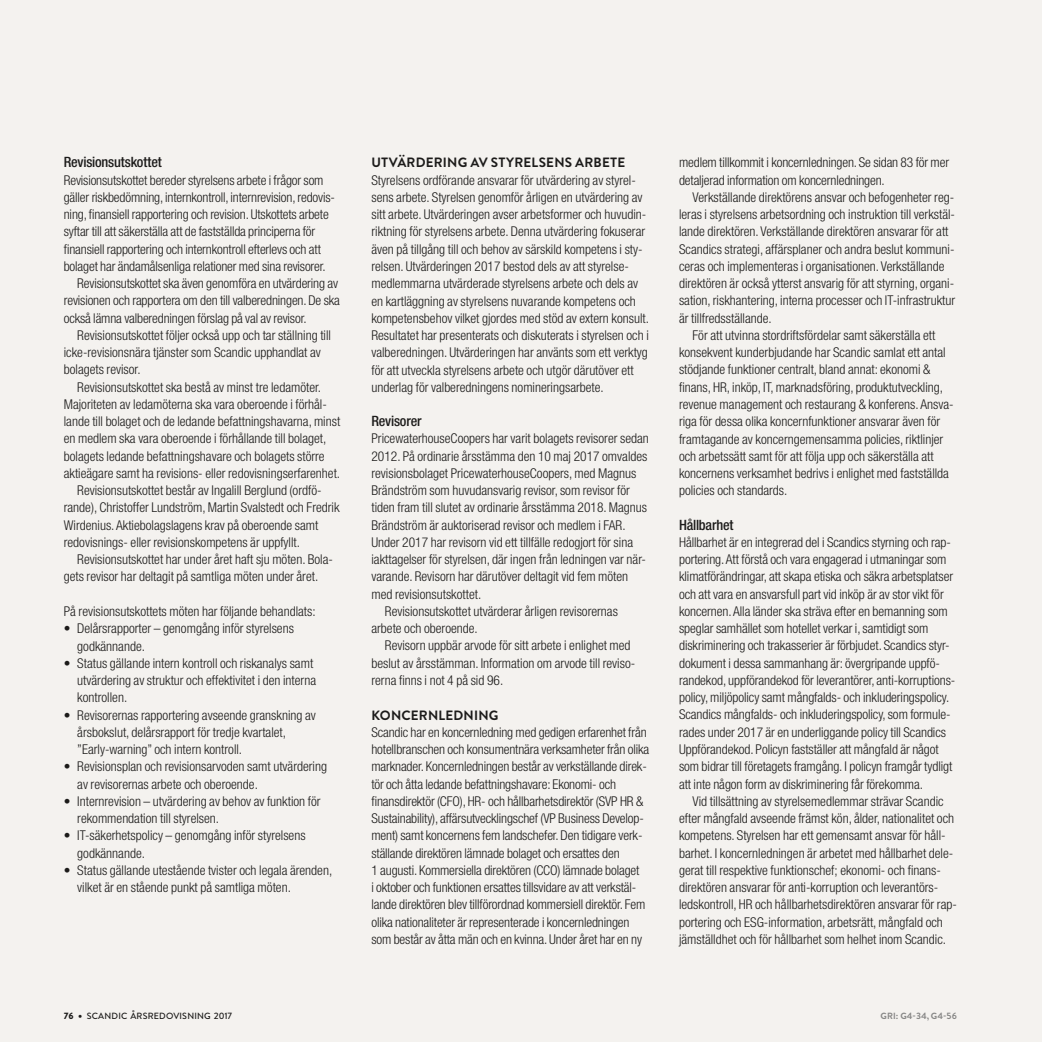
<style>
.page{position:relative;width:1042px;height:1042px;background:#f4f2ef}
.page>*{position:absolute;margin:0;border:0;box-sizing:border-box;transform-origin:0 0}
.t1{font:500 condensed 14.25px "Helvetica Neue LT Std";letter-spacing:-.015em;color:#1c1b1a}
.t2{font:300 condensed 13.5px/17.2px "Helvetica Neue LT Std";color:#1c1b1a}
.t3{font:700 13.5px "Brandon Text";letter-spacing:.015em;color:#1c1b1a}
.t4{font:500 9px "Brandon Text";letter-spacing:.02em;color:#1c1b1a}
.t5{font:700 9px "Brandon Text";letter-spacing:.015em;color:#878786}
.s1{font-weight:900}
.s2{font-weight:900;font-size:10.5px}
</style>
<div class="page">
<p class="t1" style="left:64px;top:154px;width:99px">Revisionsutskottet</p>
<p class="t2" style="left:64px;top:171px;width:261px">Revisionsutskottet bereder styrelsens arbete i frågor som</p>
<p class="t2" style="left:64px;top:188px;width:273px">gäller riskbedömning, internkontroll, internrevision, redovis-</p>
<p class="t2" style="left:64px;top:206px;width:266px">ning, finansiell rapportering och revision. Utskottets arbete</p>
<p class="t2" style="left:64px;top:223px;width:253px">syftar till att säkerställa att de fastställda principerna för</p>
<p class="t2" style="left:64px;top:240px;width:259px">finansiell rapportering och internkontroll efterlevs och att</p>
<p class="t2" style="left:64px;top:257px;width:263px">bolaget har ändamålsenliga relationer med sina revisorer.</p>
<p class="t2" style="left:77px;top:275px;width:262px">Revisionsutskottet ska även genomföra en utvärdering av</p>
<p class="t2" style="left:64px;top:292px;width:278px">revisionen och rapportera om den till valberedningen. De ska</p>
<p class="t2" style="left:64px;top:309px;width:244px">också lämna valberedningen förslag på val av revisor.</p>
<p class="t2" style="left:77px;top:326px;width:255px">Revisionsutskottet följer också upp och tar ställning till</p>
<p class="t2" style="left:64px;top:344px;width:259px">icke-revisionsnära tjänster som Scandic upphandlat av</p>
<p class="t2" style="left:64px;top:361px;width:78px">bolagets revisor.</p>
<p class="t2" style="left:77px;top:378px;width:245px">Revisionsutskottet ska bestå av minst tre ledamöter.</p>
<p class="t2" style="left:64px;top:395px;width:265px">Majoriteten av ledamöterna ska vara oberoende i förhål-</p>
<p class="t2" style="left:64px;top:413px;width:278px">lande till bolaget och de ledande befattningshavarna, minst</p>
<p class="t2" style="left:64px;top:430px;width:264px">en medlem ska vara oberoende i förhållande till bolaget,</p>
<p class="t2" style="left:64px;top:447px;width:262px">bolagets ledande befattningshavare och bolagets större</p>
<p class="t2" style="left:64px;top:464px;width:278px">aktieägare samt ha revisions- eller redovisningserfarenhet.</p>
<p class="t2" style="left:77px;top:482px;width:246px">Revisionsutskottet består av Ingalill Berglund (ordfö-</p>
<p class="t2" style="left:64px;top:499px;width:277px">rande), Christoffer Lundström, Martin Svalstedt och Fredrik</p>
<p class="t2" style="left:64px;top:516px;width:256px">Wirdenius. Aktiebolagslagens krav på oberoende samt</p>
<p class="t2" style="left:64px;top:533px;width:238px">redovisnings- eller revisionskompetens är uppfyllt.</p>
<p class="t2" style="left:77px;top:551px;width:257px">Revisionsutskottet har under året haft sju möten. Bola-</p>
<p class="t2" style="left:64px;top:568px;width:256px">gets revisor har deltagit på samtliga möten under året.</p>
<p class="t2" style="left:64px;top:602px;width:253px">På revisionsutskottets möten har följande behandlats:</p>
<p class="t2" style="left:77px;top:620px;width:218px;text-indent:-14px">• Delårsrapporter – genomgång inför styrelsens godkännande.</p>
<p class="t2" style="left:77px;top:654px;width:240px;text-indent:-14px">• Status gällande intern kontroll och riskanalys samt utvärdering av struktur och effektivitet i den interna kontrollen.</p>
<p class="t2" style="left:77px;top:706px;width:240px;text-indent:-14px">• Revisorernas rapportering avseende granskning av årsbokslut, delårsrapport för tredje kvartalet, ”Early-warning” och intern kontroll.</p>
<p class="t2" style="left:77px;top:758px;width:251px;text-indent:-14px">• Revisionsplan och revisionsarvoden samt utvärdering av revisorernas arbete och oberoende.</p>
<p class="t2" style="left:77px;top:792px;width:245px;text-indent:-14px">• Internrevision – utvärdering av behov av funktion för rekommendation till styrelsen.</p>
<p class="t2" style="left:77px;top:827px;width:230px;text-indent:-14px">• IT-säkerhetspolicy – genomgång inför styrelsens godkännande.</p>
<p class="t2" style="left:77px;top:861px;width:256px;text-indent:-14px">• Status gällande utestående tvister och legala ärenden, vilket är en stående punkt på samtliga möten.</p>
<p class="t3" style="left:371px;top:153px;width:255px">UTVÄRDERING AV STYRELSENS ARBETE</p>
<p class="t2" style="left:371px;top:171px;width:279px">Styrelsens ordförande ansvarar för utvärdering av styrel&shy;sens arbete. Styrelsen genomför årligen en utvärdering av sitt arbete. Utvärderingen avser arbetsformer och huvudin&shy;riktning för styrelsens arbete. Denna utvärdering fokuserar även på tillgång till och behov av särskild kompetens i sty&shy;relsen. Utvärderingen 2017 bestod dels av att styrelse&shy;medlemmarna utvärderade styrelsens arbete och dels av en kartläggning av styrelsens nuvarande kompetens och kompetensbehov vilket gjordes med stöd av extern konsult.<br>Resultatet har presenterats och diskuterats i styrelsen och i valberedningen. Utvärderingen har använts som ett verktyg för att utveckla styrelsens arbete och utgör därutöver ett underlag för valberedningens nomineringsarbete.</p>
<p class="t1" style="left:371px;top:412px;width:52px">Revisorer</p>
<p class="t2" style="left:371px;top:430px;width:279px">PricewaterhouseCoopers har varit bolagets revisorer sedan</p>
<p class="t2" style="left:371px;top:447px;width:277px">2012. På ordinarie årsstämma den 10 maj 2017 omvaldes</p>
<p class="t2" style="left:371px;top:464px;width:266px">revisionsbolaget PricewaterhouseCoopers, med Magnus</p>
<p class="t2" style="left:371px;top:482px;width:260px">Brändström som huvudansvarig revisor, som revisor för</p>
<p class="t2" style="left:371px;top:499px;width:277px">tiden fram till slutet av ordinarie årsstämma 2018. Magnus</p>
<p class="t2" style="left:371px;top:516px;width:256px">Brändström är auktoriserad revisor och medlem i FAR.</p>
<p class="t2" style="left:371px;top:533px;width:263px">Under 2017 har revisorn vid ett tillfälle redogjort för sina</p>
<p class="t2" style="left:371px;top:551px;width:276px">iakttagelser för styrelsen, där ingen från ledningen var när-</p>
<p class="t2" style="left:371px;top:568px;width:258px">varande. Revisorn har därutöver deltagit vid fem möten</p>
<p class="t2" style="left:371px;top:585px;width:111px">med revisionsutskottet.</p>
<p class="t2" style="left:385px;top:602px;width:234px">Revisionsutskottet utvärderar årligen revisorernas</p>
<p class="t2" style="left:371px;top:620px;width:108px">arbete och oberoende.</p>
<p class="t2" style="left:385px;top:637px;width:247px">Revisorn uppbär arvode för sitt arbete i enlighet med</p>
<p class="t2" style="left:371px;top:654px;width:265px">beslut av årsstämman. Information om arvode till reviso-</p>
<p class="t2" style="left:371px;top:671px;width:133px">rerna finns i not 4 på sid 96.</p>
<p class="t3" style="left:371px;top:705px;width:129px">KONCERNLEDNING</p>
<p class="t2" style="left:371px;top:723px;width:279px">Scandic har en koncernledning med gedigen erfarenhet från hotellbranschen och konsumentnära verksamheter från olika marknader. Koncernledningen består av verkställande direk&shy;tör och åtta ledande befattningshavare: Ekonomi- och finansdirektör (CFO), HR- och hållbarhetsdirektör (SVP HR &amp; Sustainability), affärsutvecklingschef (VP Business Develop&shy;ment) samt koncernens fem landschefer. Den tidigare verk&shy;ställande direktören lämnade bolaget och ersattes den<br>1 augusti. Kommersiella direktören (CCO) lämnade bolaget<br>i oktober och funktionen ersattes tillsvidare av att verkstäl&shy;lande direktören blev tillförordnad kommersiell direktör. Fem olika nationaliteter är representerade i koncernledningen som består av åtta män och en kvinna. Under året har en ny</p>
<p class="t2" style="left:679px;top:154px;width:271px">medlem tillkommit i koncernledningen. Se sidan 83 för mer detaljerad information om koncernledningen.</p>
<p class="t2" style="left:679px;top:188px;width:278px;text-indent:14px">Verkställande direktörens ansvar och befogenheter reg&shy;leras i styrelsens arbetsordning och instruktion till verkstäl&shy;lande direktören. Verkställande direktören ansvarar för att Scandics strategi, affärsplaner och andra beslut kommuni&shy;ceras och implementeras i organisationen. Verkställande direktören är också ytterst ansvarig för att styrning, organi&shy;sation, riskhantering, interna processer och IT-infrastruktur är tillfredsställande.</p>
<p class="t2" style="left:679px;top:326px;width:276px;text-indent:14px">För att utvinna stordriftsfördelar samt säkerställa ett konsekvent kunderbjudande har Scandic samlat ett antal stödjande funktioner centralt, bland annat: ekonomi &amp; finans, HR, inköp, IT, marknadsföring, produktutveckling, revenue management och restaurang &amp; konferens. Ansva&shy;riga för dessa olika koncernfunktioner ansvarar även för framtagande av koncerngemensamma policies, riktlinjer och arbetssätt samt för att följa upp och säkerställa att koncernens verksamhet bedrivs i enlighet med fastställda policies och standards.</p>
<p class="t1" style="left:679px;top:516px;width:56px">Hållbarhet</p>
<p class="t2" style="left:679px;top:533px;width:278px">Hållbarhet är en integrerad del i Scandics styrning och rap&shy;portering. Att förstå och vara engagerad i utmaningar som klimatförändringar, att skapa etiska och säkra arbetsplatser och att vara en ansvarsfull part vid inköp är av stor vikt för koncernen. Alla länder ska sträva efter en bemanning som speglar samhället som hotellet verkar i, samtidigt som diskriminering och trakasserier är förbjudet. Scandics styr&shy;dokument i dessa sammanhang är: övergripande uppfö&shy;randekod, uppförandekod för leverantörer, anti-korruptions&shy;policy, miljöpolicy samt mångfalds- och inkluderingspolicy.<br>Scandics mångfalds- och inkluderingspolicy, som formule&shy;rades under 2017 är en underliggande policy till Scandics Uppförandekod. Policyn fastställer att mångfald är något som bidrar till företagets framgång. I policyn framgår tydligt att inte någon form av diskriminering får förekomma.</p>
<p class="t2" style="left:679px;top:792px;width:279px;text-indent:14px">Vid tillsättning av styrelsemedlemmar strävar Scandic efter mångfald avseende främst kön, ålder, nationalitet och kompetens. Styrelsen har ett gemensamt ansvar för håll&shy;barhet. I koncernledningen är arbetet med hållbarhet dele&shy;gerat till respektive funktionschef; ekonomi- och finans&shy;direktören ansvarar för anti-korruption och leverantörs&shy;ledskontroll, HR och hållbarhetsdirektören ansvarar för rap&shy;portering och ESG-information, arbetsrätt, mångfald och jämställdhet och för hållbarhet som helhet inom Scandic.</p>
<p class="t4" style="left:64px;top:1009px;width:170px"><span class="s1">76</span> <span class="s2">•</span> SCANDIC ÅRSREDOVISNING 2017</p>
<p class="t5" style="left:880px;top:1009px;width:78px">GRI: G4-34, G4-56</p>
</div>
